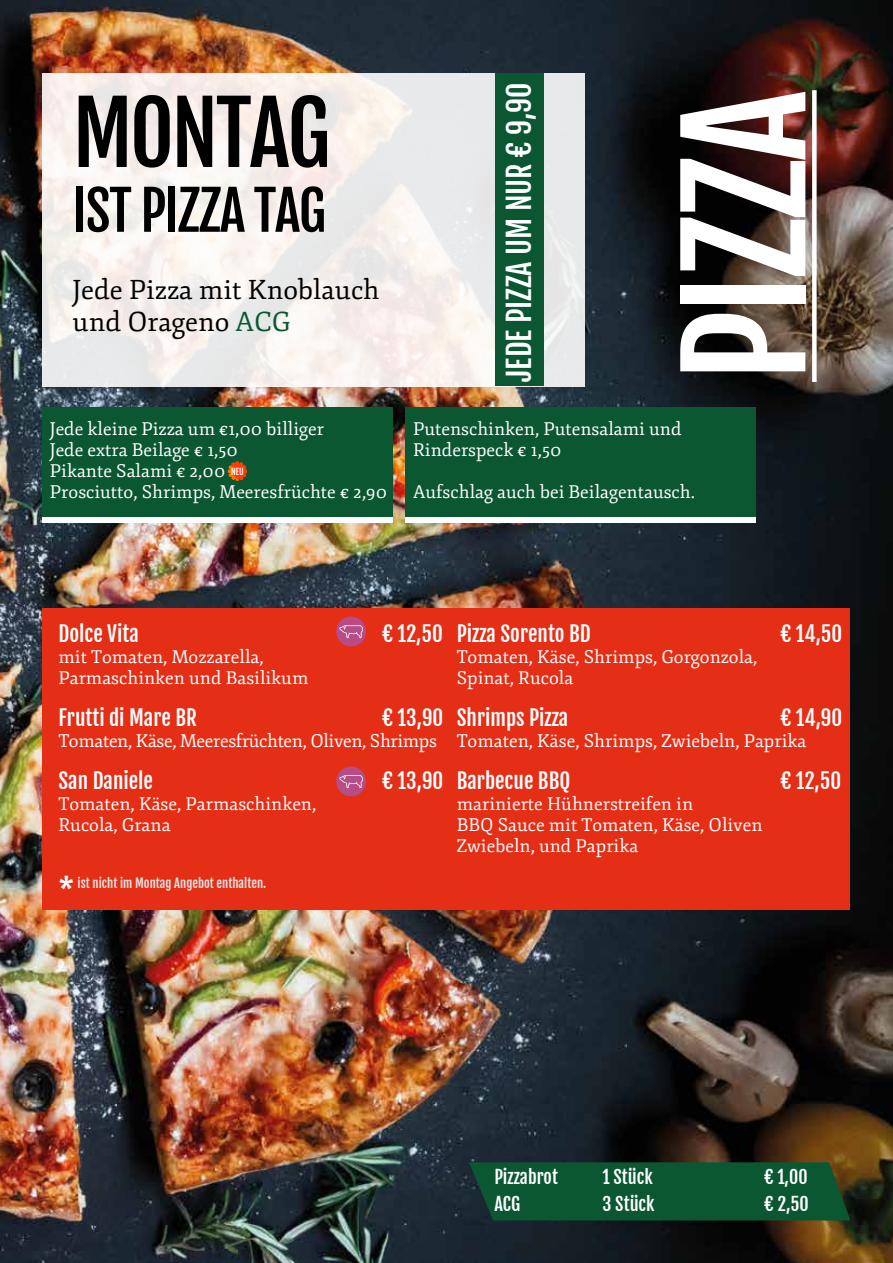
<style>
.page{position:relative;width:893px;height:1263px;background:#fff}
.page>*{position:absolute;margin:0;border:0;box-sizing:border-box;transform-origin:0 0}
.t1{font:150px "Fjalla One";letter-spacing:-.03em;color:#fff}
.t2{font:85.5px "Fjalla One";letter-spacing:-.03em;color:#000}
.t3{font:54px "Fjalla One";letter-spacing:-.03em;color:#000}
.t4{font:31.05px "Fjalla One";color:#fff}
.t5{font:30px "Fjalla One";color:#fff}
.t6{font:27px/32.4px "Fjord One";color:#000}
.t7{font:21px "Fjalla One";color:#fff}
.t8{font:18px/21px "Fjord One";color:#fff}
.t9{font:18px "Fjord One";letter-spacing:-.02em;color:#fff}
.t10{font:18px "Fjalla One";color:#fff}
.t11{font:12.45px "Fjalla One";color:#e9e9e9}
.t12{font:8.55px "Fjalla One";color:#fff}
.s1{color:#0b5732}
</style>
<div class="page">
<img style="left:0;top:0;width:893px;height:1263px">
<div style="left:812px;top:90px;width:5px;height:292px;background:#fff"></div>
<div style="left:43px;top:73px;width:542px;height:313px;background:linear-gradient(to bottom,#f2edeb,#f2efed)"></div>
<div style="left:495px;top:73px;width:49px;height:312px;background:#0b5732"></div>
<div style="left:43px;top:408px;width:350px;height:109px;background:#0b5732"></div>
<div style="left:43px;top:517px;width:350px;height:6px;background:#fff"></div>
<div style="left:406px;top:408px;width:350px;height:109px;background:#0b5732"></div>
<div style="left:406px;top:517px;width:350px;height:6px;background:#fff"></div>
<svg style="left:469px;top:1162px;width:381px;height:58px;background:#0d5431"></svg>
<div style="left:43px;top:608px;width:807px;height:302px;background:#e52e16"></div>
<div style="left:336px;top:617px;width:30px;height:29px;background:#b64d86;border-radius:50%"></div>
<svg style="left:340px;top:625px;width:23px;height:13px"></svg>
<div style="left:336px;top:766px;width:30px;height:30px;background:#b64d86;border-radius:50%"></div>
<svg style="left:340px;top:775px;width:23px;height:13px"></svg>
<svg style="left:228px;top:462px;width:19px;height:19px"></svg>
<h2 class="t2" style="left:73px;top:81px;width:260px">MONTAG</h2>
<h3 class="t3" style="left:73px;top:177px;width:255px">IST PIZZA TAG</h3>
<h3 class="t6" style="left:73px;top:274px;width:309px">Jede Pizza mit Knoblauch und Orageno <span class="s1">ACG</span></h3>
<h3 class="t5" style="left:501px;top:382px;width:301px;rotate:-90deg">JEDE PIZZA UM NUR € 9,90</h3>
<h1 class="t1" style="left:654px;top:382px;width:293px;rotate:-90deg">PIZZA</h1>
<p class="t8" style="left:50px;top:418px;width:339px">Jede kleine Pizza um €1,00 billiger<br>Jede extra Beilage € 1,50<br>Pikante Salami € 2,00<br>Prosciutto, Shrimps, Meeresfrüchte € 2,90</p>
<p class="t8" style="left:413px;top:418px;width:270px">Putenschinken, Putensalami und<br>Rinderspeck € 1,50</p>
<p class="t12" style="left:231px;top:466px;width:14px">NEU</p>
<p class="t8" style="left:413px;top:481px;width:283px">Aufschlag auch bei Beilagentausch.</p>
<p class="t7" style="left:58px;top:621px;width:82px">Dolce Vita</p>
<p class="t7" style="left:382px;top:621px;width:62px">€ 12,50</p>
<p class="t8" style="left:58px;top:647px;width:251px">mit Tomaten, Mozzarella,<br>Parmaschinken und Basilikum</p>
<p class="t7" style="left:58px;top:705px;width:140px">Frutti di Mare BR</p>
<p class="t7" style="left:382px;top:705px;width:62px">€ 13,90</p>
<p class="t9" style="left:58px;top:730px;width:380px">Tomaten, Käse, Meeresfrüchten, Oliven, Shrimps</p>
<p class="t7" style="left:58px;top:768px;width:96px">San Daniele</p>
<p class="t7" style="left:382px;top:768px;width:62px">€ 13,90</p>
<p class="t8" style="left:58px;top:794px;width:259px">Tomaten, Käse, Parmaschinken,<br>Rucola, Grana</p>
<h3 class="t4" style="left:58px;top:870px;width:17px">*</h3>
<p class="t11" style="left:78px;top:875px;width:190px">ist nicht im Montag Angebot enthalten.</p>
<p class="t7" style="left:457px;top:621px;width:136px">Pizza Sorento BD</p>
<p class="t7" style="left:781px;top:621px;width:63px">€ 14,50</p>
<p class="t8" style="left:457px;top:647px;width:302px">Tomaten, Käse, Shrimps, Gorgonzola,<br>Spinat, Rucola</p>
<p class="t7" style="left:457px;top:705px;width:113px">Shrimps Pizza</p>
<p class="t7" style="left:781px;top:705px;width:63px">€ 14,90</p>
<p class="t8" style="left:457px;top:731px;width:351px">Tomaten, Käse, Shrimps, Zwiebeln, Paprika</p>
<p class="t7" style="left:457px;top:768px;width:115px">Barbecue BBQ</p>
<p class="t7" style="left:781px;top:768px;width:62px">€ 12,50</p>
<p class="t8" style="left:457px;top:794px;width:307px">marinierte Hühnerstreifen in<br>BBQ Sauce mit Tomaten, Käse, Oliven<br>Zwiebeln, und Paprika</p>
<p class="t10" style="left:494px;top:1166px;width:65px">Pizzabrot</p>
<p class="t10" style="left:602px;top:1166px;width:52px">1 Stück</p>
<p class="t10" style="left:764px;top:1166px;width:45px">€ 1,00</p>
<p class="t10" style="left:494px;top:1193px;width:27px">ACG</p>
<p class="t10" style="left:602px;top:1193px;width:54px">3 Stück</p>
<p class="t10" style="left:764px;top:1193px;width:46px">€ 2,50</p>
</div>
